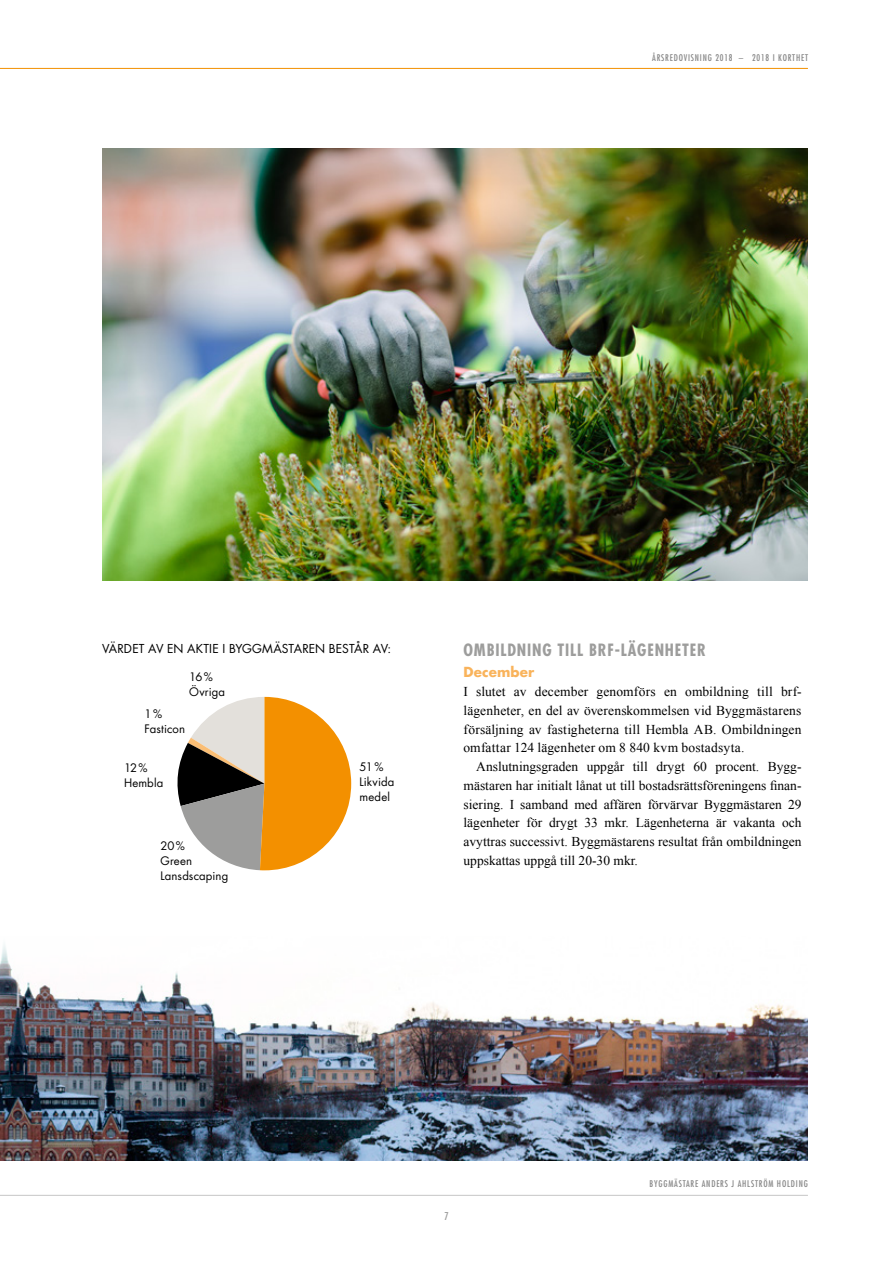
<style>
.page{position:relative;width:893px;height:1263px;background:#fff}
.page>*{position:absolute;margin:0;border:0;box-sizing:border-box;transform-origin:0 0}
.t1{font:700 condensed 16.5px "Futura LT";letter-spacing:.05em;color:#9d9d9c}
.t2{font:13.5px/18.8px "Times New Roman";color:#000;text-align:justify}
.t3{font:700 13.5px "Futura LT";letter-spacing:.01em;color:#f9b35b}
.t4{font:12px "Futura LT";letter-spacing:.01em;color:#000}
.t5{font:11.4px/15px "Futura LT";letter-spacing:.01em;color:#000}
.t6{font:condensed 10.5px "Futura LT";color:#9d9d9c}
.t7{font:condensed 9px "Futura LT";letter-spacing:.09em;color:#878787}
</style>
<div class="page">
<hr style="left:0;top:68px;width:808px;height:1px;background:#f39000">
<hr style="left:0;top:1195px;width:808px;height:1px;background:#c6c6c6">
<img style="left:102px;top:149px;width:706px;height:432px">
<img style="left:0;top:944px;width:807px;height:217px">
<svg style="left:177px;top:697px;width:174px;height:173px"></svg>
<p class="t7" style="left:652px;top:53px;width:157px">ÅRSREDOVISNING 2018 – 2018 I KORTHET</p>
<p class="t4" style="left:102px;top:641px;width:291px">VÄRDET AV EN AKTIE I BYGGMÄSTAREN BESTÅR AV:</p>
<p class="t5" style="left:189px;top:669px;width:37px">16%<br>Övriga</p>
<p class="t5" style="left:145px;top:706px;width:42px">1%<br>Fasticon</p>
<p class="t5" style="left:124px;top:761px;width:41px">12%<br>Hembla</p>
<p class="t5" style="left:161px;top:839px;width:69px">20%<br>Green<br>Lansdscaping</p>
<p class="t5" style="left:360px;top:759px;width:36px">51%<br>Likvida medel</p>
<p class="t1" style="left:463px;top:639px;width:244px">OMBILDNING TILL BRF-LÄGENHETER</p>
<p class="t3" style="left:463px;top:663px;width:72px">December</p>
<p class="t2" style="left:463px;top:682px;width:340px">I slutet av december genomförs en ombildning till brf&shy;lägenheter, en del av överenskommelsen vid Byggmästarens försäljning av fastigheterna till Hembla AB. Ombildningen omfattar 124 lägenheter om 8 840 kvm bostadsyta.</p>
<p class="t2" style="left:463px;top:757px;width:340px;text-indent:13px">Anslutningsgraden uppgår till drygt 60 procent. Bygg&shy;mästaren har initialt lånat ut till bostadsrättsföreningens finan&shy;siering. I samband med affären förvärvar Byggmästaren 29 lägenheter för drygt 33 mkr. Lägenheterna är vakanta och avyttras successivt. Byggmästarens resultat från ombildningen uppskattas uppgå till 20-30 mkr.</p>
<p class="t6" style="left:444px;top:1210px;width:6px">7</p>
<p class="t7" style="left:649px;top:1178px;width:160px">BYGGMÄSTARE ANDERS J AHLSTRÖM HOLDING</p>
</div>
